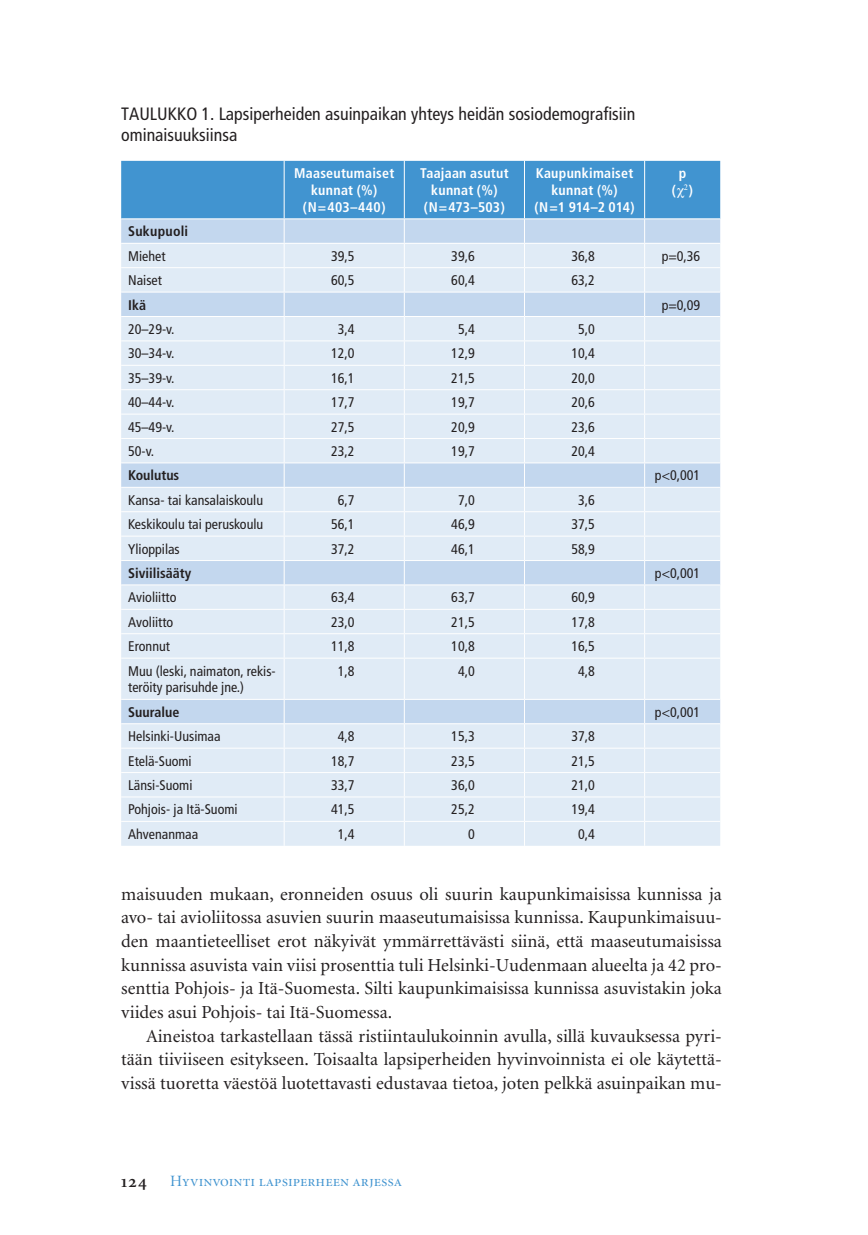
<style>
.page{position:relative;width:868px;height:1235px;background:#fff}
.page>*{position:absolute;margin:0;border:0;box-sizing:border-box;transform-origin:0 0}
.t1{font:18.38px/23.6px "Minion";color:#231f20;text-align:justify}
.t2{font:condensed 17.85px/21.3px "Frutiger";color:#231f20}
.t3{font:17.85px "Minion Semibold SC";color:#231f20}
.t4{font:15.75px "Minion Display Regular SC";color:#4194d0}
.t5{font:condensed 14px/16.8px "Frutiger";color:#231f20}
.t6{font:700 condensed 14px/16.8px "Frutiger";letter-spacing:.02em;color:#fff;text-align:center}
.t7{font:700 condensed 14px "Frutiger";color:#231f20}
</style>
<div class="page">
<svg style="left:121px;top:161px;width:599px;height:684px;background:#cfe1f1"></svg>
<p class="t2" style="left:121px;top:103px;width:515px">TAULUKKO 1. Lapsiperheiden asuinpaikan yhteys heidän sosiodemografisiin ominaisuuksiinsa</p>
<p class="t6" style="left:294px;top:165px;width:102px">Maaseutumaiset kunnat (%) (N=403–440)</p>
<p class="t6" style="left:420px;top:165px;width:90px">Taajaan asutut kunnat (%) (N=473–503)</p>
<p class="t6" style="left:534px;top:165px;width:102px">Kaupunkimaiset kunnat (%) (N=1 914–2 014)</p>
<p class="t6" style="left:671px;top:165px;width:23px">p<br>( )</p>
<p class="t7" style="left:128px;top:223px;width:62px">Sukupuoli</p>
<p class="t5" style="left:128px;top:247px;width:39px">Miehet</p>
<p class="t5" style="left:331px;top:247px;width:25px">39,5</p>
<p class="t5" style="left:451px;top:247px;width:25px">39,6</p>
<p class="t5" style="left:571px;top:247px;width:25px">36,8</p>
<p class="t5" style="left:661px;top:247px;width:40px">p=0,36</p>
<p class="t5" style="left:128px;top:272px;width:35px">Naiset</p>
<p class="t5" style="left:331px;top:272px;width:25px">60,5</p>
<p class="t5" style="left:451px;top:272px;width:25px">60,4</p>
<p class="t5" style="left:571px;top:272px;width:25px">63,2</p>
<p class="t7" style="left:128px;top:296px;width:19px">Ikä</p>
<p class="t5" style="left:661px;top:296px;width:40px">p=0,09</p>
<p class="t5" style="left:128px;top:321px;width:48px">20–29-v.</p>
<p class="t5" style="left:338px;top:321px;width:18px">3,4</p>
<p class="t5" style="left:458px;top:321px;width:18px">5,4</p>
<p class="t5" style="left:578px;top:321px;width:18px">5,0</p>
<p class="t5" style="left:128px;top:345px;width:48px">30–34-v.</p>
<p class="t5" style="left:331px;top:345px;width:25px">12,0</p>
<p class="t5" style="left:451px;top:345px;width:25px">12,9</p>
<p class="t5" style="left:571px;top:345px;width:25px">10,4</p>
<p class="t5" style="left:128px;top:369px;width:48px">35–39-v.</p>
<p class="t5" style="left:331px;top:369px;width:25px">16,1</p>
<p class="t5" style="left:451px;top:369px;width:25px">21,5</p>
<p class="t5" style="left:571px;top:369px;width:25px">20,0</p>
<p class="t5" style="left:128px;top:394px;width:48px">40–44-v.</p>
<p class="t5" style="left:331px;top:394px;width:25px">17,7</p>
<p class="t5" style="left:451px;top:394px;width:25px">19,7</p>
<p class="t5" style="left:571px;top:394px;width:25px">20,6</p>
<p class="t5" style="left:128px;top:418px;width:48px">45–49-v.</p>
<p class="t5" style="left:331px;top:418px;width:25px">27,5</p>
<p class="t5" style="left:451px;top:418px;width:25px">20,9</p>
<p class="t5" style="left:571px;top:418px;width:25px">23,6</p>
<p class="t5" style="left:128px;top:443px;width:27px">50-v.</p>
<p class="t5" style="left:331px;top:443px;width:25px">23,2</p>
<p class="t5" style="left:451px;top:443px;width:25px">19,7</p>
<p class="t5" style="left:571px;top:443px;width:25px">20,4</p>
<p class="t7" style="left:128px;top:467px;width:53px">Koulutus</p>
<p class="t5" style="left:654px;top:467px;width:47px">p&lt;0,001</p>
<p class="t5" style="left:128px;top:491px;width:136px">Kansa- tai kansalaiskoulu</p>
<p class="t5" style="left:338px;top:491px;width:18px">6,7</p>
<p class="t5" style="left:458px;top:491px;width:18px">7,0</p>
<p class="t5" style="left:578px;top:491px;width:18px">3,6</p>
<p class="t5" style="left:128px;top:516px;width:137px">Keskikoulu tai peruskoulu</p>
<p class="t5" style="left:331px;top:516px;width:25px">56,1</p>
<p class="t5" style="left:451px;top:516px;width:25px">46,9</p>
<p class="t5" style="left:571px;top:516px;width:25px">37,5</p>
<p class="t5" style="left:128px;top:540px;width:53px">Ylioppilas</p>
<p class="t5" style="left:331px;top:540px;width:25px">37,2</p>
<p class="t5" style="left:451px;top:540px;width:25px">46,1</p>
<p class="t5" style="left:571px;top:540px;width:25px">58,9</p>
<p class="t7" style="left:128px;top:564px;width:65px">Siviilisääty</p>
<p class="t5" style="left:654px;top:564px;width:47px">p&lt;0,001</p>
<p class="t5" style="left:128px;top:589px;width:50px">Avioliitto</p>
<p class="t5" style="left:331px;top:589px;width:25px">63,4</p>
<p class="t5" style="left:451px;top:589px;width:25px">63,7</p>
<p class="t5" style="left:571px;top:589px;width:25px">60,9</p>
<p class="t5" style="left:128px;top:613px;width:47px">Avoliitto</p>
<p class="t5" style="left:331px;top:613px;width:25px">23,0</p>
<p class="t5" style="left:451px;top:613px;width:25px">21,5</p>
<p class="t5" style="left:571px;top:613px;width:25px">17,8</p>
<p class="t5" style="left:128px;top:638px;width:43px">Eronnut</p>
<p class="t5" style="left:331px;top:638px;width:25px">11,8</p>
<p class="t5" style="left:451px;top:638px;width:25px">10,8</p>
<p class="t5" style="left:571px;top:638px;width:25px">16,5</p>
<p class="t5" style="left:128px;top:662px;width:149px">Muu (leski, naimaton, rekis&shy;teröity parisuhde jne.)</p>
<p class="t5" style="left:338px;top:662px;width:18px">1,8</p>
<p class="t5" style="left:458px;top:662px;width:18px">4,0</p>
<p class="t5" style="left:578px;top:662px;width:18px">4,8</p>
<p class="t7" style="left:128px;top:703px;width:53px">Suuralue</p>
<p class="t5" style="left:654px;top:703px;width:47px">p&lt;0,001</p>
<p class="t5" style="left:128px;top:728px;width:94px">Helsinki-Uusimaa</p>
<p class="t5" style="left:338px;top:728px;width:18px">4,8</p>
<p class="t5" style="left:451px;top:728px;width:25px">15,3</p>
<p class="t5" style="left:571px;top:728px;width:25px">37,8</p>
<p class="t5" style="left:128px;top:752px;width:65px">Etelä-Suomi</p>
<p class="t5" style="left:331px;top:752px;width:25px">18,7</p>
<p class="t5" style="left:451px;top:752px;width:25px">23,5</p>
<p class="t5" style="left:571px;top:752px;width:25px">21,5</p>
<p class="t5" style="left:128px;top:776px;width:66px">Länsi-Suomi</p>
<p class="t5" style="left:331px;top:776px;width:25px">33,7</p>
<p class="t5" style="left:451px;top:776px;width:25px">36,0</p>
<p class="t5" style="left:571px;top:776px;width:25px">21,0</p>
<p class="t5" style="left:128px;top:801px;width:111px">Pohjois- ja Itä-Suomi</p>
<p class="t5" style="left:331px;top:801px;width:25px">41,5</p>
<p class="t5" style="left:451px;top:801px;width:25px">25,2</p>
<p class="t5" style="left:571px;top:801px;width:25px">19,4</p>
<p class="t5" style="left:128px;top:825px;width:72px">Ahvenanmaa</p>
<p class="t5" style="left:338px;top:825px;width:18px">1,4</p>
<p class="t5" style="left:468px;top:825px;width:8px">0</p>
<p class="t5" style="left:578px;top:825px;width:18px">0,4</p>
<p class="t1" style="left:121px;top:882px;width:602px">maisuuden mukaan, eronneiden osuus oli suurin kaupunkimaisissa kunnissa ja avo- tai avioliitossa asuvien suurin maaseutumaisissa kunnissa. Kaupunkimaisuu&shy;den maantieteelliset erot näkyivät ymmärrettävästi siinä, että maaseutumaisissa kunnissa asuvista vain viisi prosenttia tuli Helsinki-Uudenmaan alueelta ja 42 pro&shy;senttia Pohjois- ja Itä-Suomesta. Silti kaupunkimaisissa kunnissa asuvistakin joka viides asui Pohjois- tai Itä-Suomessa.</p>
<p class="t1" style="left:121px;top:1024px;width:602px;text-indent:25px">Aineistoa tarkastellaan tässä ristiintaulukoinnin avulla, sillä kuvauksessa pyri&shy;tään tiiviiseen esitykseen. Toisaalta lapsiperheiden hyvinvoinnista ei ole käytettä&shy;vissä tuoretta väestöä luotettavasti edustavaa tietoa, joten pelkkä asuinpaikan mu-</p>
<p class="t3" style="left:121px;top:1172px;width:27px">124</p>
<p class="t4" style="left:170px;top:1172px;width:233px">Hyvinvointi lapsiperheen arjessa</p>
</div>
